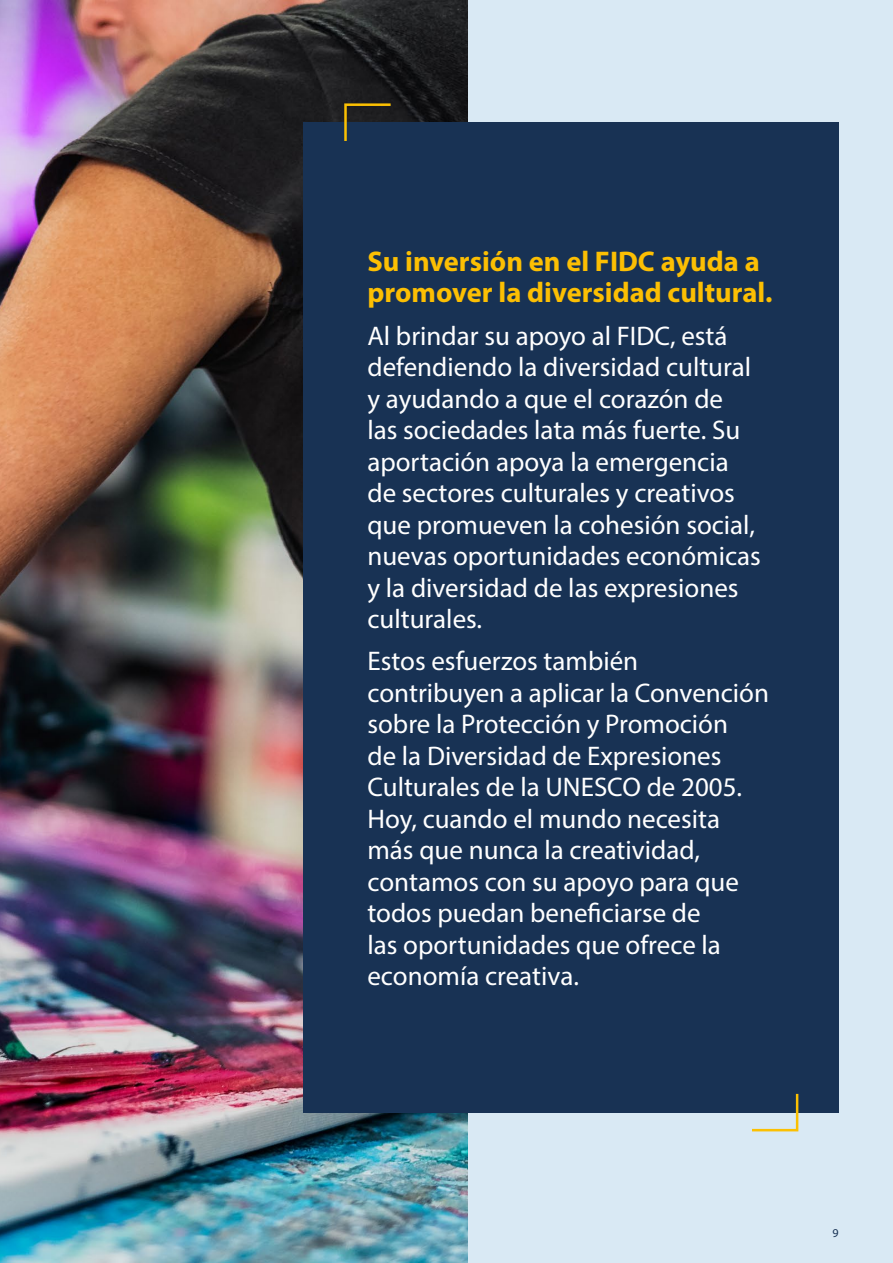
<style>
.page{position:relative;width:893px;height:1263px;background:#fff}
.page>*{position:absolute;margin:0;border:0;box-sizing:border-box;transform-origin:0 0}
.t1{font:700 28.5px/31.5px "Myriad Pro";color:#fcbf03}
.t2{font:27px/31.5px "Myriad Pro";color:#fff}
.t3{font:12px "Myriad Pro";color:#183254}
</style>
<div class="page">
<img style="left:0;top:0;width:468px;height:1263px">
<div style="left:468px;top:0;width:425px;height:1263px;background:#d9e9f4"></div>
<div style="left:304px;top:122px;width:535px;height:991px;background:#183254"></div>
<svg style="left:752px;top:1094px;width:46px;height:37px"></svg>
<svg style="left:344px;top:103px;width:47px;height:38px"></svg>
<p class="t1" style="left:367px;top:245px;width:406px">Su inversión en el FIDC ayuda a promover la diversidad cultural.</p>
<p class="t2" style="left:367px;top:319px;width:395px">Al brindar su apoyo al FIDC, está defendiendo la diversidad cultural y ayudando a que el corazón de<br>las sociedades lata más fuerte. Su aportación apoya la emergencia de sectores culturales y creativos que promueven la cohesión social, nuevas oportunidades económicas y la diversidad de las expresiones culturales.</p>
<p class="t2" style="left:367px;top:645px;width:403px">Estos esfuerzos también contribuyen a aplicar la Convención sobre la Protección y Promoción<br>de la Diversidad de Expresiones<br>Culturales de la UNESCO de 2005.<br>Hoy, cuando el mundo necesita más que nunca la creatividad, contamos con su apoyo para que todos puedan beneficiarse de<br>las oportunidades que ofrece la economía creativa.</p>
<p class="t3" style="left:832px;top:1226px;width:8px">9</p>
</div>
